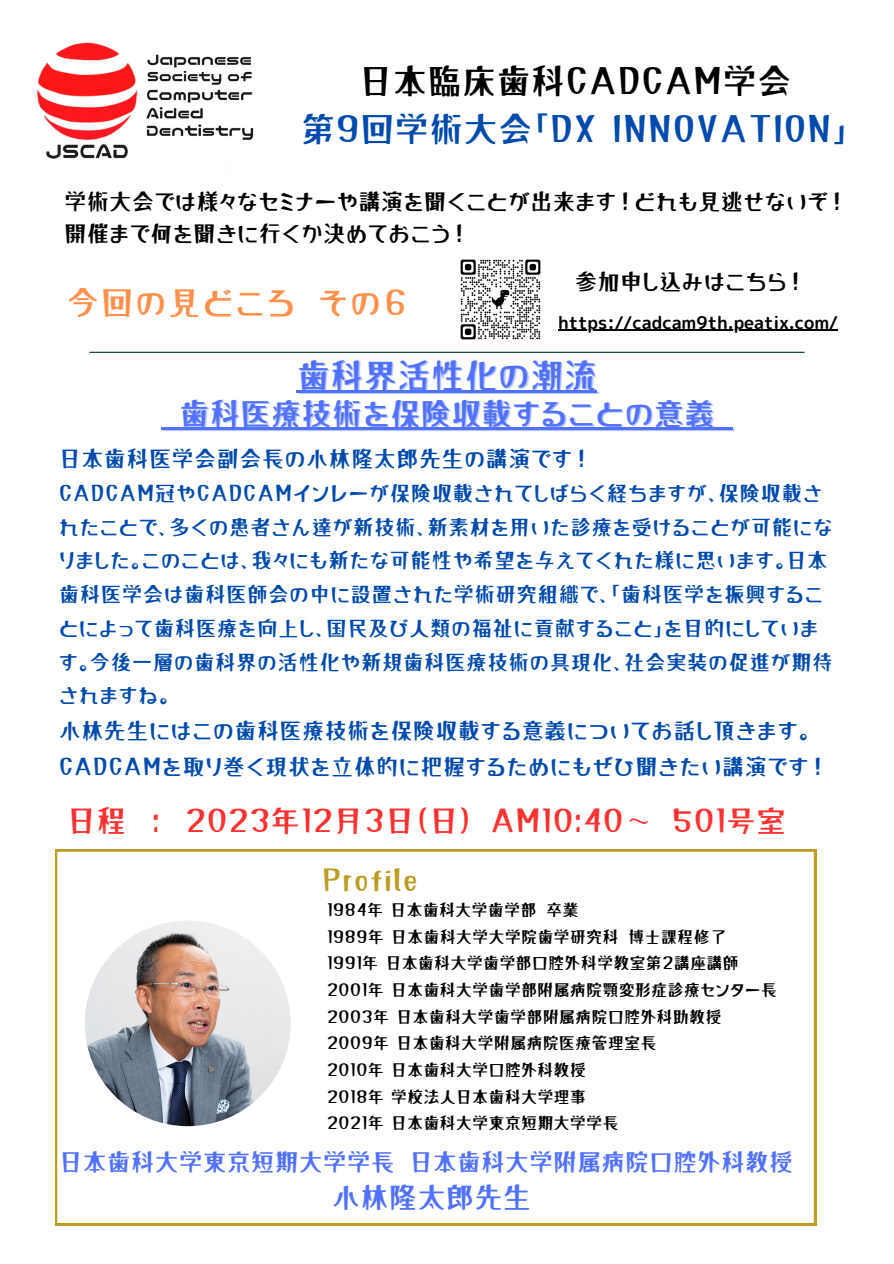
<style>
.page{position:relative;width:894px;height:1264px;background:#fff}
.page>*{position:absolute;margin:0;border:0;box-sizing:border-box;transform-origin:0 0}
.t1{font:34.5px "Amato Font";color:#004aad}
.t2{font:34.5px "Amato Font";color:#000}
.t3{font:33.45px "Amato Font";color:#5271ff}
.t4{font:32.85px "Amato Font";letter-spacing:.045em;color:#ff914d}
.t5{font:30.45px "Amato Font";color:#5271ff}
.t6{font:30px "Amato Font";color:#ff3131}
.t7{font:28.8px "Amato Font";color:#bc9c22}
.t8{font:28.5px "Amato Font";color:#5271ff}
.t9{font:24px "Amato Font";color:#5271ff}
.t10{font:22.5px "Amato Font";color:#000}
.t11{font:22.2px/36px "Amato Font";letter-spacing:.015em;color:#004aad}
.t12{font:20.7px/33.8px "Amato Font";letter-spacing:.015em;color:#004aad}
.t13{font:17.55px "rounded mplus 1 p bold";color:#000}
.t14{font:16.2px "Amato Font";color:#000}
</style>
<div class="page">
<img style="left:36px;top:42px;width:802px;height:1184px">
<hr style="left:297px;top:390px;width:300px;height:2px;background:#5271ff">
<hr style="left:161px;top:427px;width:571px;height:2px;background:#5271ff">
<hr style="left:558px;top:330px;width:279px;height:1px;background:#000">
<p class="t2" style="left:358px;top:65px;width:434px">日本臨床歯科CADCAM学会</p>
<p class="t1" style="left:301px;top:112px;width:549px">第9回学術大会「DX INNOVATION」</p>
<p class="t10" style="left:64px;top:191px;width:782px">学術大会では様々なセミナーや講演を聞くことが出来ます！どれも見逃せないぞ！</p>
<p class="t10" style="left:64px;top:222px;width:405px">開催まで何を聞きに行くか決めておこう！</p>
<p class="t10" style="left:574px;top:271px;width:231px">参加申し込みはこちら！</p>
<p class="t13" style="left:558px;top:310px;width:281px">https://cadcam9th.peatix.com/</p>
<p class="t4" style="left:66px;top:286px;width:343px">今回の見どころ その６</p>
<p class="t3" style="left:297px;top:359px;width:302px">歯科界活性化の潮流</p>
<p class="t5" style="left:179px;top:399px;width:537px">歯科医療技術を保険収載することの意義</p>
<p class="t11" style="left:59px;top:441px;width:532px">日本歯科医学会副会長の小林隆太郎先生の講演です！</p>
<p class="t12" style="left:59px;top:476px;width:775px">CADCAM冠やCADCAMインレーが保険収載されてしばらく経ちますが、保険収載されたことで、多くの患者さん達が新技術、新素材を用いた診療を受けることが可能になりました。このことは、我々にも新たな可能性や希望を与えてくれた様に思います。日本歯科医学会は歯科医師会の中に設置された学術研究組織で、「歯科医学を振興することによって歯科医療を向上し、国民及び人類の福祉に貢献すること」を目的にしています。今後一層の歯科界の活性化や新規歯科医療技術の具現化、社会実装の促進が期待されますね。</p>
<p class="t11" style="left:59px;top:713px;width:769px">小林先生にはこの歯科医療技術を保険収載する意義についてお話し頂きます。<br>CADCAMを取り巻く現状を立体的に把握するためにもぜひ聞きたい講演です！</p>
<p class="t6" style="left:66px;top:806px;width:721px">日程： 2023年12月3日（日） AM10:40〜 501号室</p>
<p class="t7" style="left:321px;top:865px;width:98px">Profile</p>
<p class="t14" style="left:326px;top:902px;width:253px">1984年日本歯科大学歯学部卒業</p>
<p class="t14" style="left:326px;top:928px;width:400px">1989年日本歯科大学大学院歯学研究科博士課程修了</p>
<p class="t14" style="left:326px;top:955px;width:413px">1991年日本歯科大学歯学部口腔外科学教室第2講座講師</p>
<p class="t14" style="left:326px;top:982px;width:451px">2001年日本歯科大学歯学部附属病院顎変形症診療センター長</p>
<p class="t14" style="left:326px;top:1008px;width:396px">2003年日本歯科大学歯学部附属病院口腔外科助教授</p>
<p class="t14" style="left:326px;top:1035px;width:331px">2009年日本歯科大学附属病院医療管理室長</p>
<p class="t14" style="left:326px;top:1062px;width:261px">2010年日本歯科大学口腔外科教授</p>
<p class="t14" style="left:326px;top:1088px;width:261px">2018年学校法人日本歯科大学理事</p>
<p class="t14" style="left:326px;top:1115px;width:293px">2021年日本歯科大学東京短期大学学長</p>
<p class="t9" style="left:59px;top:1150px;width:735px">日本歯科大学東京短期大学学長日本歯科大学附属病院口腔外科教授</p>
<p class="t8" style="left:332px;top:1183px;width:201px">小林隆太郎先生</p>
</div>
